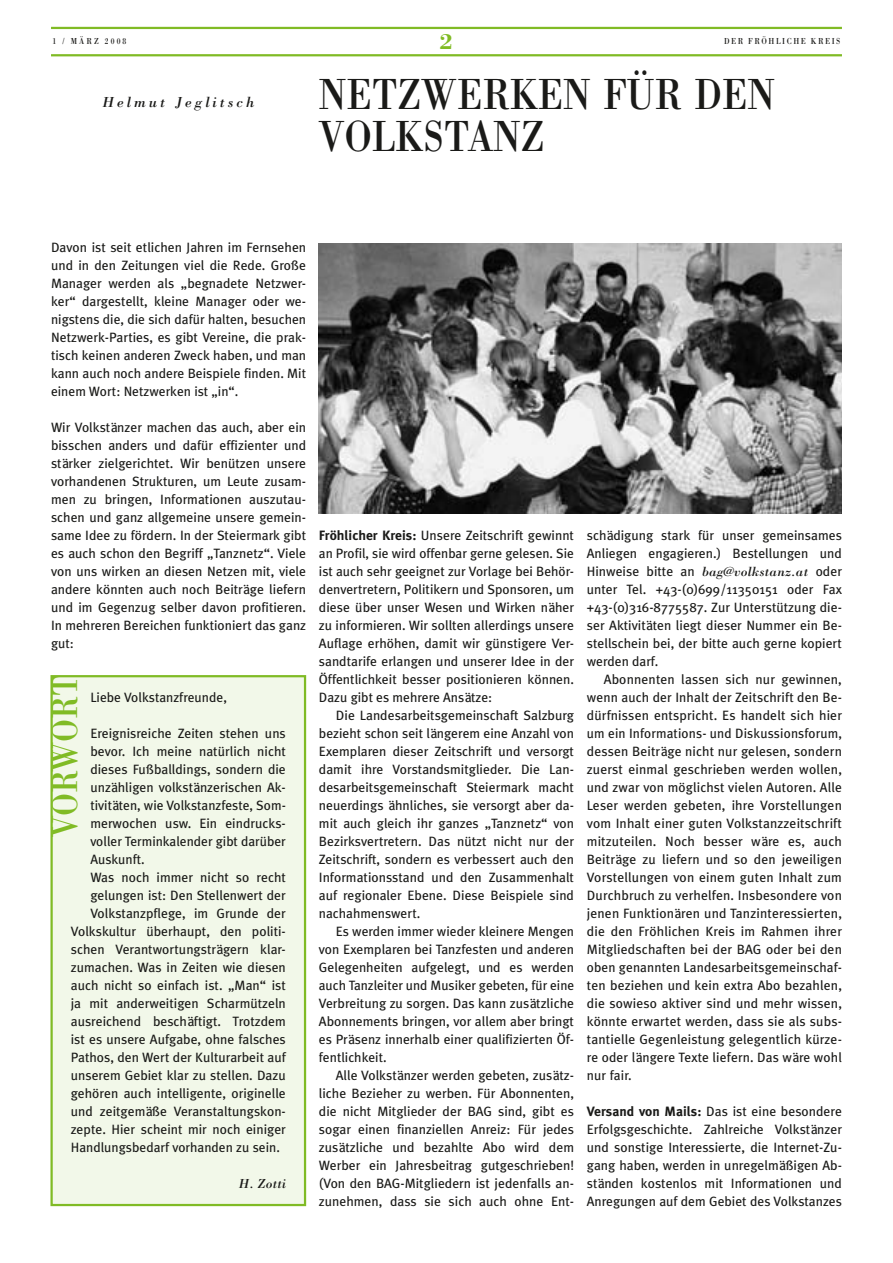
<style>
.page{position:relative;width:893px;height:1263px;background:#fff}
.page>*{position:absolute;margin:0;border:0;box-sizing:border-box;transform-origin:0 0}
.t1{font:45px/42px "Bodoni";color:#1a1a18;scale:.85 1}
.t2{font:37.5px "Bodoni";color:#80bb25;scale:.85 1}
.t3{font:700 22.5px "Bodoni";color:#80bb25}
.t4{font:italic 15px "Bodoni";letter-spacing:.2em;color:#1a1a18}
.t5{font:13.5px/18px "Meta Plus";color:#1a1a18;text-align:justify}
.t6{font:italic 13.5px "Bodoni";letter-spacing:.01em;color:#1a1a18}
.t7{font:9px "Bodoni";letter-spacing:.2em;color:#1a1a18;scale:.85 1}
.t8{font:9px "Bodoni";letter-spacing:.275em;color:#1a1a18;scale:.85 1}
.s1{font-weight:700}
.s2{font-family:"Bodoni";font-style:italic}
</style>
<div class="page">
<hr style="left:51px;top:54px;width:791px;height:2px;background:#80bb25">
<hr style="left:51px;top:27px;width:791px;height:2px;background:#80bb25">
<div style="left:52px;top:676px;width:253px;height:529px;background:#f2f8e9"></div>
<div style="left:50px;top:675px;width:256px;height:531px;border:2px solid #80bb25"></div>
<img style="left:319px;top:243px;width:523px;height:270px">
<p class="t8" style="left:53px;top:36px;width:88px">1 / MÄRZ 2008</p>
<h3 class="t3" style="left:440px;top:28px;width:15px">2</h3>
<p class="t7" style="left:724px;top:36px;width:138px">DER FRÖHLICHE KREIS</p>
<p class="t4" style="left:103px;top:92px;width:154px">Helmut Jeglitsch</p>
<h1 class="t1" style="left:319px;top:73px;width:537px">NETZWERKEN FÜR DEN<br>VOLKSTANZ</h1>
<p class="t5" style="left:51px;top:238px;width:257px">Davon ist seit etlichen Jahren im Fernsehen und in den Zeitungen viel die Rede. Große Manager werden als „begnadete Netzwer&shy;ker“ dargestellt, kleine Manager oder we&shy;nigstens die, die sich dafür halten, besuchen Netzwerk-Parties, es gibt Vereine, die prak&shy;tisch keinen anderen Zweck haben, und man kann auch noch andere Beispiele finden. Mit einem Wort: Netzwerken ist „in“.</p>
<p class="t5" style="left:51px;top:418px;width:257px">Wir Volkstänzer machen das auch, aber ein bisschen anders und dafür effizienter und stärker zielgerichtet. Wir benützen unsere vorhandenen Strukturen, um Leute zusam&shy;men zu bringen, Informationen auszutau&shy;schen und ganz allgemeine unsere gemein&shy;same Idee zu fördern. In der Steiermark gibt es auch schon den Begriff „Tanznetz“. Viele von uns wirken an diesen Netzen mit, viele andere könnten auch noch Beiträge liefern und im Gegenzug selber davon profitieren.<br>In mehreren Bereichen funktioniert das ganz gut:</p>
<h2 class="t2" style="left:42px;top:837px;width:192px;rotate:-90deg">VORWORT</h2>
<p class="t5" style="left:90px;top:688px;width:138px">Liebe Volkstanzfreunde,</p>
<p class="t5" style="left:90px;top:724px;width:197px">Ereignisreiche Zeiten stehen uns</p>
<p class="t5" style="left:90px;top:742px;width:197px">bevor. Ich meine natürlich nicht</p>
<p class="t5" style="left:90px;top:760px;width:197px">dieses Fußballdings, sondern die</p>
<p class="t5" style="left:90px;top:778px;width:197px">unzähligen volkstänzerischen Ak-</p>
<p class="t5" style="left:90px;top:796px;width:197px">tivitäten, wie Volkstanzfeste, Som-</p>
<p class="t5" style="left:90px;top:814px;width:197px">merwochen usw. Ein eindrucks-</p>
<p class="t5" style="left:90px;top:832px;width:197px">voller Terminkalender gibt darüber</p>
<p class="t5" style="left:90px;top:850px;width:56px">Auskunft.</p>
<p class="t5" style="left:90px;top:868px;width:197px">Was noch immer nicht so recht</p>
<p class="t5" style="left:90px;top:886px;width:197px">gelungen ist: Den Stellenwert der</p>
<p class="t5" style="left:90px;top:904px;width:197px">Volkstanzpflege, im Grunde der</p>
<p class="t5" style="left:71px;top:922px;width:217px">Volkskultur überhaupt, den politi-</p>
<p class="t5" style="left:71px;top:940px;width:217px">schen Verantwortungsträgern klar-</p>
<p class="t5" style="left:71px;top:958px;width:217px">zumachen. Was in Zeiten wie diesen</p>
<p class="t5" style="left:71px;top:976px;width:217px">auch nicht so einfach ist. „Man“ ist</p>
<p class="t5" style="left:71px;top:994px;width:217px">ja mit anderweitigen Scharmützeln</p>
<p class="t5" style="left:71px;top:1012px;width:217px">ausreichend beschäftigt. Trotzdem</p>
<p class="t5" style="left:71px;top:1030px;width:217px">ist es unsere Aufgabe, ohne falsches</p>
<p class="t5" style="left:71px;top:1048px;width:217px">Pathos, den Wert der Kulturarbeit auf</p>
<p class="t5" style="left:71px;top:1066px;width:217px">unserem Gebiet klar zu stellen. Dazu</p>
<p class="t5" style="left:71px;top:1084px;width:217px">gehören auch intelligente, originelle</p>
<p class="t5" style="left:71px;top:1102px;width:217px">und zeitgemäße Veranstaltungskon-</p>
<p class="t5" style="left:71px;top:1120px;width:217px">zepte. Hier scheint mir noch einiger</p>
<p class="t5" style="left:71px;top:1138px;width:211px">Handlungsbedarf vorhanden zu sein.</p>
<p class="t6" style="left:239px;top:1175px;width:49px">H. Zotti</p>
<p class="t5" style="left:319px;top:526px;width:257px"><span class="s1">Fröhlicher Kreis:</span> Unsere Zeitschrift gewinnt an Profil, sie wird offenbar gerne gelesen. Sie ist auch sehr geeignet zur Vorlage bei Behör&shy;denvertretern, Politikern und Sponsoren, um diese über unser Wesen und Wirken näher zu informieren. Wir sollten allerdings unsere Auflage erhöhen, damit wir günstigere Ver&shy;sandtarife erlangen und unserer Idee in der Öffentlichkeit besser positionieren können.<br>Dazu gibt es mehrere Ansätze:</p>
<p class="t5" style="left:319px;top:706px;width:257px;text-indent:17px">Die Landesarbeitsgemeinschaft Salzburg bezieht schon seit längerem eine Anzahl von Exemplaren dieser Zeitschrift und versorgt damit ihre Vorstandsmitglieder. Die Lan&shy;desarbeitsgemeinschaft Steiermark macht neuerdings ähnliches, sie versorgt aber da&shy;mit auch gleich ihr ganzes „Tanznetz“ von Bezirksvertretern. Das nützt nicht nur der Zeitschrift, sondern es verbessert auch den Informationsstand und den Zusammenhalt auf regionaler Ebene. Diese Beispiele sind nachahmenswert.</p>
<p class="t5" style="left:319px;top:922px;width:257px;text-indent:17px">Es werden immer wieder kleinere Mengen von Exemplaren bei Tanzfesten und anderen Gelegenheiten aufgelegt, und es werden auch Tanzleiter und Musiker gebeten, für eine Verbreitung zu sorgen. Das kann zusätzliche Abonnements bringen, vor allem aber bringt es Präsenz innerhalb einer qualifizierten Öf&shy;fentlichkeit.</p>
<p class="t5" style="left:319px;top:1066px;width:257px;text-indent:17px">Alle Volkstänzer werden gebeten, zusätz&shy;liche Bezieher zu werben. Für Abonnenten, die nicht Mitglieder der BAG sind, gibt es sogar einen finanziellen Anreiz: Für jedes zusätzliche und bezahlte Abo wird dem Werber ein Jahresbeitrag gutgeschrieben! (Von den BAG-Mitgliedern ist jedenfalls an&shy;zunehmen, dass sie sich auch ohne Ent-</p>
<p class="t5" style="left:587px;top:526px;width:257px">schädigung stark für unser gemeinsames Anliegen engagieren.) Bestellungen und Hinweise bitte an <span class="s2">bag@volkstanz.at</span> oder unter Tel. +43-(0)699/11350151 oder Fax +43-(0)316-8775587. Zur Unterstützung die&shy;ser Aktivitäten liegt dieser Nummer ein Be&shy;stellschein bei, der bitte auch gerne kopiert werden darf.</p>
<p class="t5" style="left:587px;top:670px;width:257px;text-indent:17px">Abonnenten lassen sich nur gewinnen, wenn auch der Inhalt der Zeitschrift den Be&shy;dürfnissen entspricht. Es handelt sich hier um ein Informations- und Diskussionsforum, dessen Beiträge nicht nur gelesen, sondern zuerst einmal geschrieben werden wollen, und zwar von möglichst vielen Autoren. Alle Leser werden gebeten, ihre Vorstellungen vom Inhalt einer guten Volkstanzzeitschrift mitzuteilen. Noch besser wäre es, auch Beiträge zu liefern und so den jeweiligen Vorstellungen von einem guten Inhalt zum Durchbruch zu verhelfen. Insbesondere von jenen Funktionären und Tanzinteressierten, die den Fröhlichen Kreis im Rahmen ihrer Mitgliedschaften bei der BAG oder bei den oben genannten Landesarbeitsgemeinschaf&shy;ten beziehen und kein extra Abo bezahlen, die sowieso aktiver sind und mehr wissen, könnte erwartet werden, dass sie als subs&shy;tantielle Gegenleistung gelegentlich kürze&shy;re oder längere Texte liefern. Das wäre wohl nur fair.</p>
<p class="t5" style="left:587px;top:1102px;width:257px"><span class="s1">Versand von Mails:</span> Das ist eine besondere Erfolgsgeschichte. Zahlreiche Volkstänzer und sonstige Interessierte, die Internet-Zu&shy;gang haben, werden in unregelmäßigen Ab&shy;ständen kostenlos mit Informationen und Anregungen auf dem Gebiet des Volkstanzes</p>
</div>
